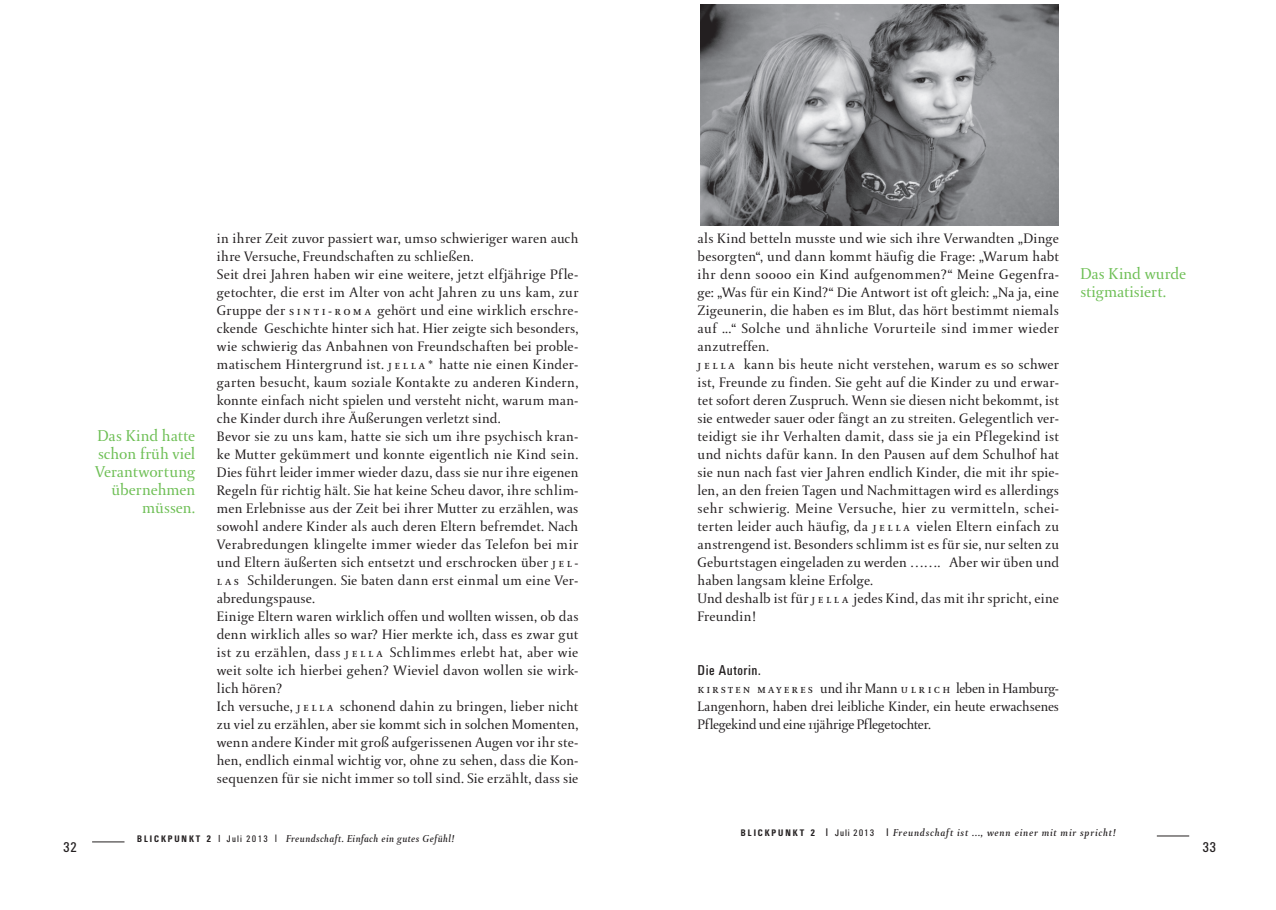
<style>
.page{position:relative;width:1276px;height:910px;background:#fff}
.page>*{position:absolute;margin:0;border:0;box-sizing:border-box;transform-origin:0 0}
.t1{font:16.5px/18px "DTL Paradox ST";color:#6ebf55}
.t2{font:14.4px/18px "DTL Paradox ST";letter-spacing:.015em;color:#231f20}
.t3{font:13.5px "Univers 57 Sch";letter-spacing:.05em;color:#231f20}
.t4{font:italic 500 10.5px "DTL Paradox T";letter-spacing:.07em;color:#231f20}
.t5{font:italic 500 10.5px "DTL Paradox T";letter-spacing:.045em;color:#231f20}
.s1{font-family:"DTL Paradox T Caps";font-size:13.5px}
.s2{font-family:"Univers 67 Bold Cond";font-weight:400;font-style:normal;font-size:9px}
.s3{font-family:"Univers 55 Normal";font-weight:400;font-style:normal}
.s4{font-family:"Univers 57 Sch";font-weight:400;font-style:normal;font-size:9px}
.s5{font-family:"Myriad Pro";font-weight:400;font-style:normal}
</style>
<div class="page">
<hr style="left:92px;top:841px;width:32px;height:1px;background:#231f20">
<hr style="left:1156px;top:835px;width:33px;height:1px;background:#231f20">
<img style="left:701px;top:4px;width:358px;height:222px">
<p class="t1" style="left:95px;top:426px;width:102px;text-align:right">Das Kind hatte schon früh viel<br>Verantwortung übernehmen müssen.</p>
<p class="t2" style="left:217px;top:229px;width:363px">in ihrer Zeit zuvor passiert war, umso schwieriger waren auch ihre Versuche, Freundschaften zu schließen.<br>Seit drei Jahren haben wir eine weitere, jetzt elfjährige Pfle&shy;getochter, die erst im Alter von acht Jahren zu uns kam, zur Gruppe der <span class="s1">s i n t i - r o m a</span> gehört und eine wirklich erschre&shy;ckende Geschichte hinter sich hat. Hier zeigte sich besonders, wie schwierig das Anbahnen von Freundschaften bei proble&shy;matischem Hintergrund ist. <span class="s1">j e l l a *</span> hatte nie einen Kinder&shy;garten besucht, kaum soziale Kontakte zu anderen Kindern, konnte einfach nicht spielen und versteht nicht, warum man&shy;che Kinder durch ihre Äußerungen verletzt sind.<br>Bevor sie zu uns kam, hatte sie sich um ihre psychisch kran&shy;ke Mutter gekümmert und konnte eigentlich nie Kind sein.<br>Dies führt leider immer wieder dazu, dass sie nur ihre eigenen Regeln für richtig hält. Sie hat keine Scheu davor, ihre schlim&shy;men Erlebnisse aus der Zeit bei ihrer Mutter zu erzählen, was sowohl andere Kinder als auch deren Eltern befremdet. Nach Verabredungen klingelte immer wieder das Telefon bei mir und Eltern äußerten sich entsetzt und erschrocken über <span class="s1">j e l - l a s</span> Schilderungen. Sie baten dann erst einmal um eine Ver&shy;abredungspause.<br>Einige Eltern waren wirklich offen und wollten wissen, ob das denn wirklich alles so war? Hier merkte ich, dass es zwar gut ist zu erzählen, dass <span class="s1">j e l l a</span> Schlimmes erlebt hat, aber wie weit solte ich hierbei gehen? Wieviel davon wollen sie wirk&shy;lich hören?<br>Ich versuche, <span class="s1">j e l l a</span> schonend dahin zu bringen, lieber nicht zu viel zu erzählen, aber sie kommt sich in solchen Momenten, wenn andere Kinder mit groß aufgerissenen Augen vor ihr ste&shy;hen, endlich einmal wichtig vor, ohne zu sehen, dass die Kon&shy;sequenzen für sie nicht immer so toll sind. Sie erzählt, dass sie</p>
<p class="t2" style="left:697px;top:229px;width:363px">als Kind betteln musste und wie sich ihre Verwandten „Dinge besorgten“, und dann kommt häufig die Frage: „Warum habt ihr denn soooo ein Kind aufgenommen?“ Meine Gegenfra&shy;ge: „Was für ein Kind?“ Die Antwort ist oft gleich: „Na ja, eine Zigeunerin, die haben es im Blut, das hört bestimmt niemals auf ...“ Solche und ähnliche Vorurteile sind immer wieder anzutreffen.<br><span class="s1">j e l l a</span> kann bis heute nicht verstehen, warum es so schwer ist, Freunde zu finden. Sie geht auf die Kinder zu und erwar&shy;tet sofort deren Zuspruch. Wenn sie diesen nicht bekommt, ist sie entweder sauer oder fängt an zu streiten. Gelegentlich ver&shy;teidigt sie ihr Verhalten damit, dass sie ja ein Pflegekind ist und nichts dafür kann. In den Pausen auf dem Schulhof hat sie nun nach fast vier Jahren endlich Kinder, die mit ihr spie&shy;len, an den freien Tagen und Nachmittagen wird es allerdings sehr schwierig. Meine Versuche, hier zu vermitteln, schei&shy;terten leider auch häufig, da <span class="s1">j e l l a</span> vielen Eltern einfach zu anstrengend ist. Besonders schlimm ist es für sie, nur selten zu Geburtstagen eingeladen zu werden ……. Aber wir üben und haben langsam kleine Erfolge.<br>Und deshalb ist für <span class="s1">j e l l a</span> jedes Kind, das mit ihr spricht, eine Freundin!</p>
<p class="t3" style="left:697px;top:662px;width:65px">Die Autorin.</p>
<p class="t2" style="left:697px;top:679px;width:363px;text-align:justify"><span class="s1">kirsten mayeres</span> und ihr Mann <span class="s1">u l r ic h</span> leben in Hamburg-Langenhorn, haben drei leibliche Kinder, ein heute erwachsenes Pflegekind und eine 11jährige Pflegetochter.</p>
<p class="t1" style="left:1080px;top:264px;width:107px">Das Kind wurde stigmatisiert.</p>
<p class="t4" style="left:741px;top:827px;width:376px"><span class="s2">B L I C K P U N K T 2</span> <span class="s3">I</span> <span class="s4">Juli 2013</span> <span class="s3">l</span> Freundschaft ist ..., wenn einer mit mir spricht!</p>
<p class="t5" style="left:137px;top:833px;width:319px"><span class="s2">B L I C K P U N K T 2</span> <span class="s5">I</span> <span class="s4">Juli 2013</span> <span class="s5">l</span> Freundschaft. Einfach ein gutes Gefühl!</p>
<p class="t3" style="left:63px;top:839px;width:15px">32</p>
<p class="t3" style="left:1202px;top:839px;width:15px">33</p>
</div>
